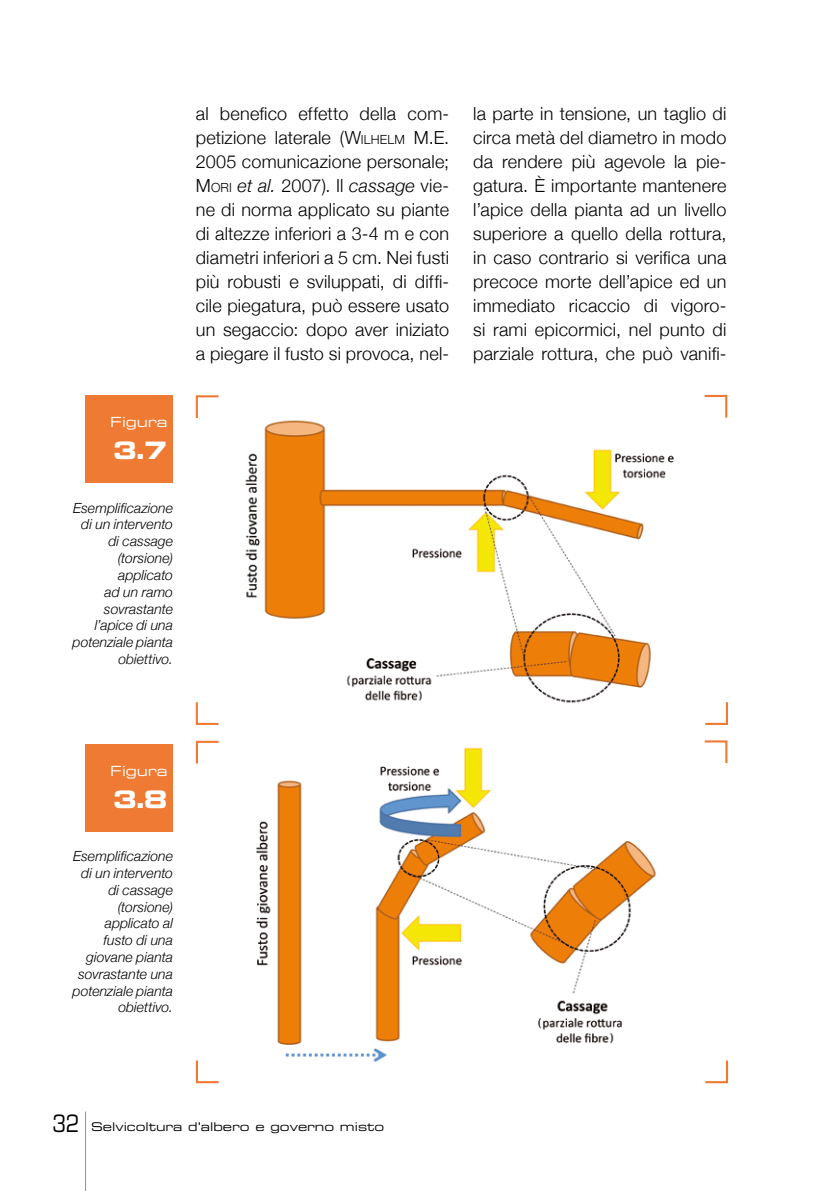
<style>
.page{position:relative;width:840px;height:1191px;background:#fff}
.page>*{position:absolute;margin:0;border:0;box-sizing:border-box;transform-origin:0 0}
.t1{font:24px "Eurostile LT Std Bold Ex 2";color:#fff}
.t2{font:300 18px/24px "Helvetica Neue";letter-spacing:.01em;color:#000;text-align:justify}
.t3{font:italic 300 14px/16.8px "Helvetica Neue";letter-spacing:.005em;color:#000;text-align:right}
.t4{font:14px "Eurostile LT Std Ex 2";color:#fff}
.t5{font:12px "Eurostile LT Std Ex 2";color:#000}
.s1{font-style:inherit}
.s2{font-size:12.6px}
.s3{font-style:italic}
.s4{font-family:"Eurostile LT Std";font-stretch:condensed;font-size:24px}
</style>
<div class="page">
<hr style="left:85px;top:1111px;width:1px;height:80px;background:#9e8e70">
<img style="left:256px;top:747px;width:400px;height:315px">
<svg style="left:195px;top:740px;width:24px;height:24px"></svg>
<svg style="left:195px;top:1060px;width:24px;height:24px"></svg>
<svg style="left:704px;top:740px;width:24px;height:24px"></svg>
<svg style="left:705px;top:1060px;width:23px;height:24px"></svg>
<div style="left:85px;top:744px;width:88px;height:87px;background:#ef7a33"></div>
<img style="left:245px;top:420px;width:429px;height:283px">
<svg style="left:195px;top:395px;width:24px;height:23px"></svg>
<svg style="left:195px;top:702px;width:24px;height:23px"></svg>
<svg style="left:704px;top:394px;width:24px;height:24px"></svg>
<svg style="left:705px;top:702px;width:23px;height:23px"></svg>
<div style="left:85px;top:395px;width:88px;height:88px;background:#ef7a33"></div>
<p class="t4" style="left:110px;top:413px;width:59px">Figura</p>
<h1 class="t1" style="left:113px;top:434px;width:56px">3.7</h1>
<p class="t3" style="left:73px;top:499px;width:102px">Esemplificazione di un intervento di cassage (torsione) applicato<br>ad un ramo sovrastante l’apice di una potenziale pianta obiettivo.</p>
<p class="t2" style="left:196px;top:101px;width:255px">al benefico effetto della com&shy;petizione laterale (<span class="s1">W</span><span class="s2">ILHELM</span> <span class="s1">M.E.<br></span>2005 comunicazione personale; <span class="s1">M</span> <span class="s2">ORI</span> <span class="s3">et al.</span> 2007). Il <span class="s3">cassage</span> vie&shy;ne di norma applicato su piante di altezze inferiori a 3-4 m e con diametri inferiori a 5 cm. Nei fusti più robusti e sviluppati, di diffi&shy;cile piegatura, può essere usato un segaccio: dopo aver iniziato a piegare il fusto si provoca, nel-</p>
<p class="t2" style="left:473px;top:101px;width:255px">la parte in tensione, un taglio di circa metà del diametro in modo da rendere più agevole la pie&shy;gatura. È importante mantenere l’apice della pianta ad un livello superiore a quello della rottura, in caso contrario si verifica una precoce morte dell’apice ed un immediato ricaccio di vigoro&shy;si rami epicormici, nel punto di parziale rottura, che può vanifi-</p>
<p class="t4" style="left:110px;top:761px;width:59px">Figura</p>
<h1 class="t1" style="left:113px;top:782px;width:56px">3.8</h1>
<p class="t3" style="left:73px;top:847px;width:102px">Esemplificazione di un intervento di cassage (torsione) applicato al fusto di una giovane pianta sovrastante una potenziale pianta obiettivo.</p>
<p class="t5" style="left:53px;top:1118px;width:333px"><span class="s4">32</span> Selvicoltura d’albero e governo misto</p>
</div>
